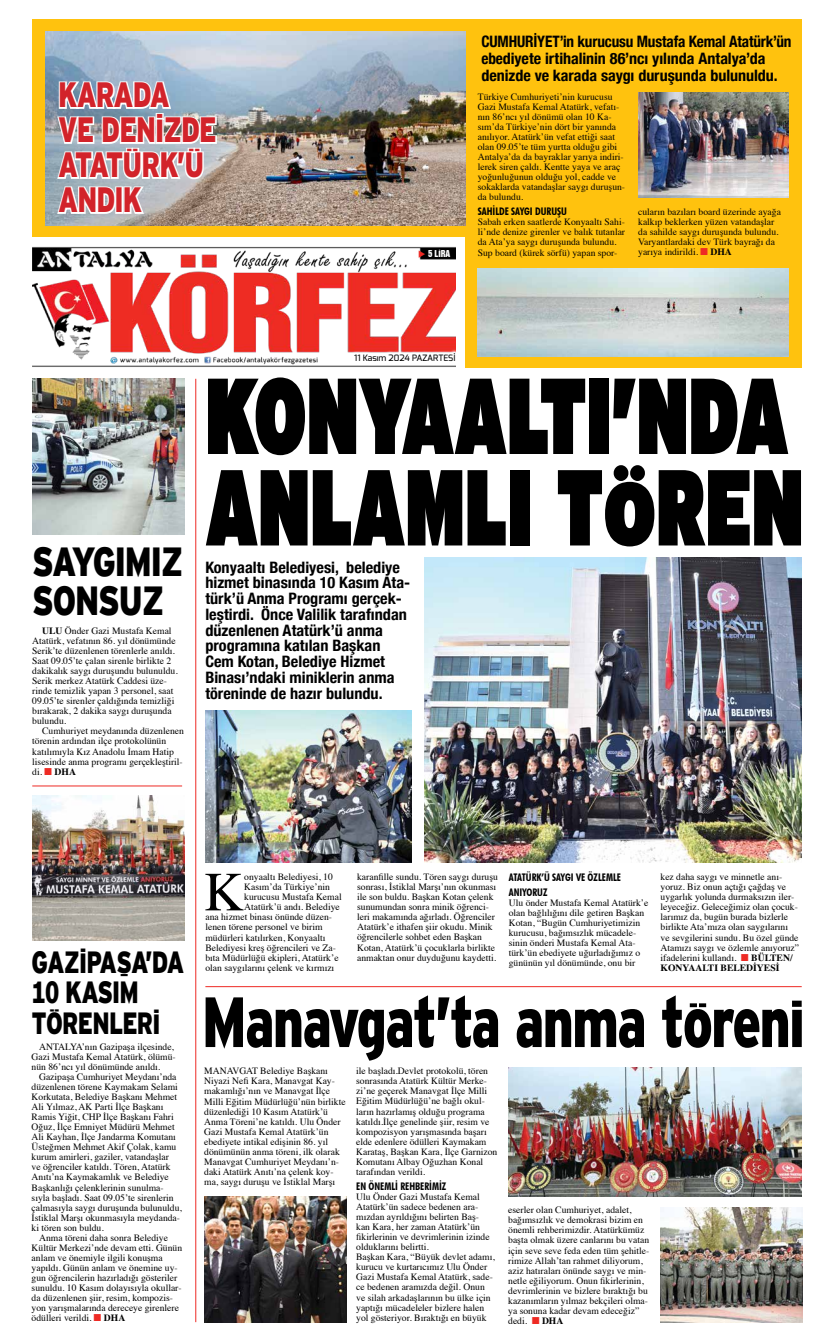
<style>
.page{position:relative;width:834px;height:1342px;background:#fff}
.page>*{position:absolute;margin:0;border:0;box-sizing:border-box;transform-origin:0 0}
.t1{font:107.62px/91.4px "Interstate";color:#000;scale:.64 1}
.t2{font:900 70.96px "Interstate Mono";letter-spacing:-.035em;color:#000;scale:.75 1}
.t3{font:55.21px "Times";color:#000}
.t4{font:900 40.6px/39.4px "Interstate Mono";letter-spacing:-.035em;color:#000;scale:.79 1}
.t5{font:900 35.18px/35px "Interstate Mono";letter-spacing:-.035em;color:#d2232a;scale:.75 1}
.t6{font:900 30.62px/30.6px "Interstate Mono";letter-spacing:-.035em;color:#000;scale:.75 1}
.t7{font:700 condensed 15.75px/15.8px "Helvetica Neue";color:#000}
.t8{font:700 condensed 10.5px/14.9px "Futura BT";color:#000}
.t9{font:9.62px/10.1px "Times";color:#000}
.t10{font:500 8.75px "Exo";color:#000}
.t11{font:8.75px "Swiss 921 BT Regular A";color:#fff}
.t12{font:8.66px "Monotype Sorts";color:#ee2a24}
.s1{font-size:7.52px}
.s2{font-family:"Monotype Sorts";color:#ee2a24}
.s3{font-weight:700}
.s4{font-size:89.51px}
</style>
<div class="page">
<div style="left:465px;top:20px;width:336px;height:348px;background:#ffc20e"></div>
<div style="left:32px;top:20px;width:769px;height:217px;background:#ffc20e"></div>
<img style="left:32px;top:246px;width:423px;height:121px">
<svg style="left:350px;top:349px;width:106px;height:17px"></svg>
<img style="left:424px;top:557px;width:377px;height:306px">
<img style="left:205px;top:710px;width:206px;height:153px">
<img style="left:45px;top:32px;width:420px;height:193px">
<svg style="left:55px;top:67px;width:163px;height:149px;background:#bec7ce"></svg>
<img style="left:477px;top:269px;width:311px;height:87px">
<img style="left:638px;top:93px;width:150px;height:105px">
<hr style="left:205px;top:986px;width:596px;height:1px;background:#ee2a24">
<img style="left:508px;top:1067px;width:293px;height:129px">
<img style="left:205px;top:1196px;width:141px;height:126px">
<img style="left:660px;top:1207px;width:142px;height:115px">
<hr style="left:195px;top:379px;width:1px;height:943px;background:#ee2a24">
<img style="left:32px;top:379px;width:152px;height:156px">
<img style="left:32px;top:795px;width:152px;height:145px">
<hr style="left:32px;top:785px;width:150px;height:1px;background:#ee2a24">
<h3 class="t5" style="left:58px;top:77px;width:213px">KARADA<br>VE DENİZDE<br>ATATÜRK’Ü<br>ANDIK</h3>
<p class="t12" style="left:418px;top:258px;width:9px;rotate:-90deg">T</p>
<p class="t11" style="left:428px;top:248px;width:24px">5 L<span class="s1">İ</span>RA</p>
<h3 class="t7" style="left:481px;top:32px;width:311px;line-height:16.6px">CUMHURİYET’in kurucusu Mustafa Kemal Atatürk’ün ebediyete irtihalinin 86’ncı yılında Antalya’da denizde ve karada saygı duruşunda bulunuldu.</h3>
<p class="t9" style="left:477px;top:91px;width:149px">Türkiye Cumhuriyeti’nin kurucusu Gazi Mustafa Kemal Atatürk, vefatı&shy;nın 86’ncı yıl dönümü olan 10 Ka&shy;sım’da Türkiye’nin dört bir yanında anılıyor. Atatürk’ün vefat ettiği saat olan 09.05’te tüm yurtta olduğu gibi Antalya’da da bayraklar yarıya indiri&shy;lerek siren çaldı. Kentte yaya ve araç yoğunluğunun olduğu yol, cadde ve sokaklarda vatandaşlar saygı duruşun&shy;da bulundu.</p>
<p class="t8" style="left:477px;top:204px;width:91px">SAHİLDE SAYGI DURUŞU</p>
<p class="t9" style="left:477px;top:216px;width:149px">Sabah erken saatlerde Konyaaltı Sahi&shy;li’nde denize girenler ve balık tutanlar da Ata’ya saygı duruşunda bulundu.<br>Sup board (kürek sörfü) yapan spor-</p>
<p class="t9" style="left:638px;top:206px;width:144px">cuların bazıları board üzerinde ayağa kalkıp beklerken yüzen vatandaşlar da sahilde saygı duruşunda bulundu.<br>Varyantlardaki dev Türk bayrağı da yarıya indirildi. <span class="s2">N</span> <span class="s3">DHA</span></p>
<p class="t10" style="left:354px;top:353px;width:103px">11 Kasım 2024 PAZARTESI</p>
<h3 class="t4" style="left:32px;top:542px;width:193px">SAYGIMIZ<br>SONSUZ</h3>
<p class="t9" style="left:32px;top:625px;width:147px;text-indent:10px"><span class="s3">ULU</span> Önder Gazi Mustafa Kemal Atatürk, vefatının 86. yıl dönümünde Serik’te düzenlenen törenlerle anıldı.<br>Saat 09.05’te çalan sirenle birlikte 2 dakikalık saygı duruşundu bulunuldu.<br>Serik merkez Atatürk Caddesi üze&shy;rinde temizlik yapan 3 personel, saat 09.05’te sirenler çaldığında temizliği bırakarak, 2 dakika saygı duruşunda bulundu.</p>
<p class="t9" style="left:32px;top:725px;width:153px;text-indent:10px">Cumhuriyet meydanında düzenlenen törenin ardından ilçe protokolünün katılımıyla Kız Anadolu İmam Hatip lisesinde anma programı gerçekleştiril&shy;di. <span class="s2">N</span> <span class="s3">DHA</span></p>
<h1 class="t1" style="left:205px;top:367px;width:936px">KONYAALTI’NDA<br>ANLAMLI T<span class="s4">Ö</span>REN</h1>
<p class="t7" style="left:205px;top:558px;width:206px">Konyaaltı Belediyesi, belediye hizmet binasında 10 Kasım Ata&shy;türk’ü Anma Programı gerçek&shy;leştirdi. Önce Valilik tarafından düzenlenen Atatürk’ü anma programına katılan Başkan<br>Cem Kotan, Belediye Hizmet<br>Binası’ndaki miniklerin anma töreninde de hazır bulundu.</p>
<h3 class="t6" style="left:32px;top:946px;width:205px">GAZIPAŞA’DA<br>10 KASIM<br>TÖRENLERI</h3>
<p class="t9" style="left:32px;top:1040px;width:146px;text-indent:7px">ANTALYA’nın Gazipaşa ilçesinde,<br>Gazi Mustafa Kemal Atatürk, ölümü&shy;nün 86’ncı yıl dönümünde anıldı.</p>
<p class="t9" style="left:32px;top:1071px;width:152px;text-indent:7px">Gazipaşa Cumhuriyet Meydanı’nda düzenlenen törene Kaymakam Selami Korkutata, Belediye Başkanı Mehmet Ali Yılmaz, AK Parti İlçe Başkanı Ramis Yiğit, CHP İlçe Başkanı Fahri Oğuz, İlçe Emniyet Müdürü Mehmet Ali Kayhan, İlçe Jandarma Komutanı Üsteğmen Mehmet Akif Çolak, kamu kurum amirleri, gaziler, vatandaşlar<br>ve öğrenciler katıldı. Tören, Atatürk Anıtı’na Kaymakamlık ve Belediye Başkanlığı çelenklerinin sunulma&shy;sıyla başladı. Saat 09.05’te sirenlerin çalmasıyla saygı duruşunda bulunuldu, İstiklal Marşı okunmasıyla meydanda&shy;ki tören son buldu.</p>
<p class="t9" style="left:32px;top:1232px;width:152px;text-indent:7px">Anma töreni daha sonra Belediye Kültür Merkezi’nde devam etti. Günün anlam ve önemiyle ilgili konuşma yapıldı. Günün anlam ve önemine uy&shy;gun öğrencilerin hazırladığı gösteriler sunuldu. 10 Kasım dolayısıyla okullar&shy;da düzenlenen şiir, resim, kompozis&shy;yon yarışmalarında dereceye girenlere ödülleri verildi. <span class="s2">N</span> <span class="s3">DHA</span></p>
<h3 class="t3" style="left:204px;top:840px;width:41px">K</h3>
<p class="t9" style="left:244px;top:871px;width:90px">onyaaltı Belediyesi, 10</p>
<p class="t9" style="left:244px;top:881px;width:87px">Kasım’da Türkiye’nin</p>
<p class="t9" style="left:244px;top:891px;width:99px">kurucusu Mustafa Kemal</p>
<p class="t9" style="left:244px;top:901px;width:97px">Atatürk’ü andı. Belediye</p>
<p class="t9" style="left:205px;top:911px;width:128px">ana hizmet binası önünde düzen-</p>
<p class="t9" style="left:205px;top:921px;width:119px">lenen törene personel ve birim</p>
<p class="t9" style="left:205px;top:931px;width:122px">müdürleri katılırken, Konyaaltı</p>
<p class="t9" style="left:205px;top:941px;width:132px">Belediyesi kreş öğrencileri ve Za-</p>
<p class="t9" style="left:205px;top:951px;width:135px">bıta Müdürlüğü ekipleri, Atatürk’e</p>
<p class="t9" style="left:205px;top:962px;width:130px">olan saygılarını çelenk ve kırmızı</p>
<p class="t9" style="left:357px;top:871px;width:142px">karanfille sundu. Tören saygı duruşu sonrası, İstiklal Marşı’nın okunması ile son buldu. Başkan Kotan çelenk sunumundan sonra minik öğrenci&shy;leri makamında ağırladı. Öğrenciler Atatürk’e ithafen şiir okudu. Minik öğrencilerle sohbet eden Başkan Kotan, Atatürk’ü çocuklarla birlikte anmaktan onur duyduğunu kaydetti.</p>
<p class="t8" style="left:508px;top:870px;width:114px">ATATÜRK’Ü SAYGI VE ÖZLEMLE<br>ANIYORUZ</p>
<p class="t9" style="left:508px;top:897px;width:141px">Ulu önder Mustafa Kemal Atatürk’e olan bağlılığını dile getiren Başkan Kotan, “Bugün Cumhuriyetimizin kurucusu, bağımsızlık mücadele&shy;sinin önderi Mustafa Kemal Ata&shy;türk’ün ebediyete uğurladığımız o gününün yıl dönümünde, onu bir</p>
<p class="t9" style="left:660px;top:871px;width:140px">kez daha saygı ve minnetle anı&shy;yoruz. Biz onun açtığı çağdaş ve uygarlık yolunda durmaksızın iler&shy;leyeceğiz. Geleceğimiz olan çocuk&shy;larımız da, bugün burada bizlerle birlikte Ata’mıza olan saygılarını ve sevgilerini sundu. Bu özel günde Atamızı saygı ve özlemle anıyoruz” ifadelerini kullandı. <span class="s2">N</span> <span class="s3">BÜLTEN/ KONYAALTI BELEDİYESİ</span></p>
<h2 class="t2" style="left:202px;top:981px;width:805px">Manavgat’ta anma töreni</h2>
<p class="t9" style="left:204px;top:1065px;width:143px">MANAVGAT Belediye Başkanı Niyazi Nefi Kara, Manavgat Kay&shy;makamlığı’nın ve Manavgat İlçe Milli Eğitim Müdürlüğü’nün birlikte düzenlediği 10 Kasım Atatürk’ü Anma Töreni’ne katıldı. Ulu Önder Gazi Mustafa Kemal Atatürk’ün ebediyete intikal edişinin 86. yıl dönümünün anma töreni, ilk olarak Manavgat Cumhuriyet Meydanı’n&shy;daki Atatürk Anıtı’na çelenk koy&shy;ma, saygı duruşu ve İstiklal Marşı</p>
<p class="t9" style="left:356px;top:1065px;width:143px">ile başladı.Devlet protokolü, tören sonrasında Atatürk Kültür Merke&shy;zi’ne geçerek Manavgat İlçe Milli Eğitim Müdürlüğü’ne bağlı okul&shy;ların hazırlamış olduğu programa katıldı.İlçe genelinde şiir, resim ve kompozisyon yarışmasında başarı elde edenlere ödülleri Kaymakam Karataş, Başkan Kara, İlçe Garnizon Komutanı Albay Oğuzhan Konal tarafından verildi.</p>
<p class="t8" style="left:356px;top:1178px;width:92px">EN ÖNEMLİ REHBERİMİZ</p>
<p class="t9" style="left:356px;top:1191px;width:140px">Ulu Önder Gazi Mustafa Kemal<br>Atatürk’ün sadece bedenen ara&shy;mızdan ayrıldığını belirten Baş&shy;kan Kara, her zaman Atatürk’ün fikirlerinin ve devrimlerinin izinde olduklarını belirtti.<br>Başkan Kara, “Büyük devlet adamı, kurucu ve kurtarıcımız Ulu Önder<br>Gazi Mustafa Kemal Atatürk, sade&shy;ce bedenen aramızda değil. Onun ve silah arkadaşlarının bu ülke için yaptığı mücadeleler bizlere halen yol gösteriyor. Bıraktığı en büyük</p>
<p class="t9" style="left:508px;top:1204px;width:143px">eserler olan Cumhuriyet, adalet, bağımsızlık ve demokrasi bizim en önemli rehberimizdir. Atatürkümüz başta olmak üzere canlarını bu vatan için seve seve feda eden tüm şehitle&shy;rimize Allah’tan rahmet diliyorum, aziz hatıraları önünde saygı ve min&shy;netle eğiliyorum. Onun fikirlerinin, devrimlerinin ve bizlere bıraktığı bu kazanımların yılmaz bekçileri olma&shy;ya sonuna kadar devam edeceğiz” dedi. <span class="s2">N</span> <span class="s3">DHA</span></p>
</div>
